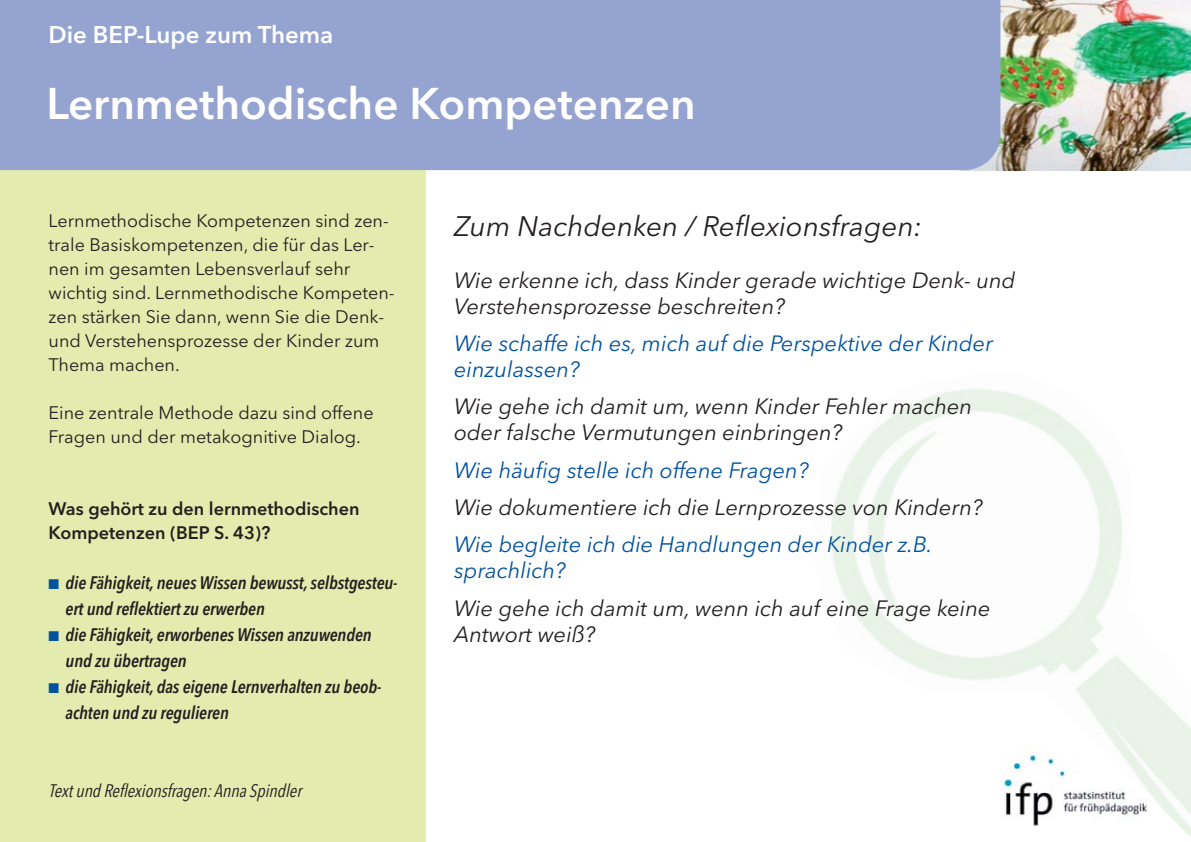
<style>
.page{position:relative;width:1191px;height:842px;background:#fff}
.page>*{position:absolute;margin:0;border:0;box-sizing:border-box;transform-origin:0 0}
.t1{font:600 44px "Avenir Next LT Pro";color:#fff}
.t2{font:italic 28px "Avenir Next LT Pro";color:#231f20}
.t3{font:600 24px "Avenir Next LT Pro";color:#fff}
.t4{font:italic 22px/26px "Avenir Next LT Pro";color:#231f20}
.t5{font:italic 22px/26px "Avenir Next LT Pro";color:#00529f}
.t6{font:18px/24px "Avenir Next LT Pro";color:#231f20}
.t7{font:italic 600 condensed 18px/26px "Avenir Next LT Pro";letter-spacing:-.01em;color:#231f20}
.t8{font:600 18px/24px "Avenir Next LT Pro";color:#231f20}
.t9{font:italic condensed 18px "Avenir Next LT Pro";color:#231f20}
.s1{color:#00529f}
</style>
<div class="page">
<img style="left:1000px;top:0;width:191px;height:170px">
<div style="left:0;top:170px;width:426px;height:672px;background:#e3ecae"></div>
<div style="left:0;top:0;width:1000px;height:170px;background:#94a3d0"></div>
<img style="left:831px;top:389px;width:360px;height:448px">
<h3 class="t3" style="left:48px;top:25px;width:286px">Die BEP-Lupe zum Thema</h3>
<h1 class="t1" style="left:46px;top:86px;width:651px">Lernmethodische Kompetenzen</h1>
<p class="t6" style="left:49px;top:210px;width:347px">Lernmethodische Kompetenzen sind zen&shy;trale Basiskompetenzen, die für das Ler&shy;nen im gesamten Lebensverlauf sehr wichtig sind. Lernmethodische Kompeten&shy;zen stärken Sie dann, wenn Sie die Denk&shy;und Verstehensprozesse der Kinder zum Thema machen.</p>
<p class="t6" style="left:49px;top:402px;width:326px">Eine zentrale Methode dazu sind offene<br>Fragen und der metakognitive Dialog.</p>
<p class="t8" style="left:49px;top:498px;width:312px">Was gehört zu den lernmethodischen<br>Kompetenzen (BEP S. 43)?</p>
<p class="t7" style="left:66px;top:571px;width:333px;text-indent:-17px"><span class="s1">■</span> die Fähigkeit, neues Wissen bewusst, selbstgesteu&shy;ert und reflektiert zu erwerben</p>
<p class="t7" style="left:66px;top:623px;width:308px;text-indent:-17px"><span class="s1">■</span> die Fähigkeit, erworbenes Wissen anzuwenden und zu übertragen</p>
<p class="t7" style="left:66px;top:675px;width:317px;text-indent:-17px"><span class="s1">■</span> die Fähigkeit, das eigene Lernverhalten zu beob&shy;achten und zu regulieren</p>
<p class="t9" style="left:49px;top:783px;width:258px">Textund Reflexionsfragen:AnnaSpindler</p>
<h2 class="t2" style="left:454px;top:214px;width:469px">Zum Nachdenken / Reflexionsfragen:</h2>
<p class="t4" style="left:454px;top:269px;width:563px">Wie erkenne ich, dass Kinder gerade wichtige Denk- und<br>Verstehensprozesse beschreiten?</p>
<p class="t5" style="left:454px;top:332px;width:540px">Wie schaffe ich es, mich auf die Perspektive der Kinder einzulassen?</p>
<p class="t4" style="left:454px;top:396px;width:520px">Wie gehe ich damit um, wenn Kinder Fehler machen oder falsche Vermutungen einbringen?</p>
<p class="t5" style="left:454px;top:459px;width:356px">Wie häufig stelle ich offene Fragen?</p>
<p class="t4" style="left:454px;top:496px;width:530px">Wie dokumentiere ich die Lernprozesse von Kindern?</p>
<p class="t5" style="left:454px;top:534px;width:480px">Wie begleite ich die Handlungen der Kinder z.B. sprachlich?</p>
<p class="t4" style="left:454px;top:597px;width:538px">Wie gehe ich damit um, wenn ich auf eine Frage keine<br>Antwort weiß?</p>
</div>
